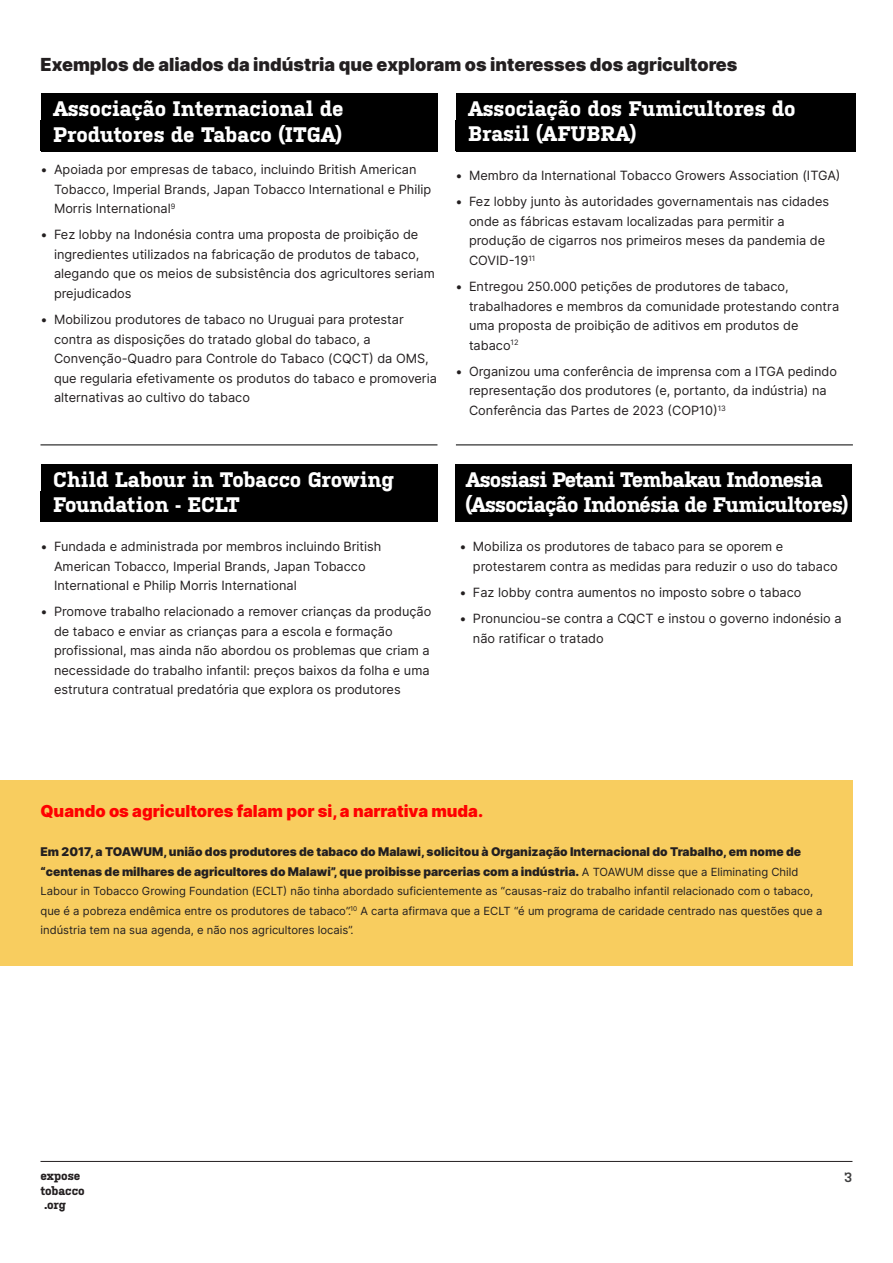
<style>
.page{position:relative;width:893px;height:1263px;background:#fff}
.page>*{position:absolute;margin:0;border:0;box-sizing:border-box;transform-origin:0 0}
.P_-_Body_Copy{font:700 21px/25.5px "Kulturista";color:#fff}
.P_-_Body_Copy-2{font:700 21px/25.5px "Kulturista";letter-spacing:-.03em;color:#fff}
.P_-_Section_Title{font:900 18px "Inter";color:#231f20}
.P_-_Section_Title-2{font:900 16.5px "Inter";color:#f00}
.t1{font:600 13.5px "Kulturista";color:#3e3e3f}
.t2{font:12.75px/19.5px "Inter";color:#231f20}
.P_-_Body_Copy-3{font:900 12px/19.5px "Inter";color:#231f20}
.t3{font:700 12px/13.8px "Kulturista";color:#231f20}
.P_-_Body_Copy-4{font:11.25px/19.5px "Inter";color:#231f20}
.s1{font-weight:400;font-size:11.25px}
</style>
<div class="page">
<hr style="left:40px;top:1161px;width:812px;height:1px;background:#231f20">
<div style="left:0;top:780px;width:852px;height:186px;background:#f8cd5f"></div>
<div style="left:455px;top:465px;width:397px;height:57px;background:#000"></div>
<div style="left:40px;top:465px;width:397px;height:57px;background:#000"></div>
<div style="left:40px;top:93px;width:397px;height:58px;background:#000"></div>
<div style="left:456px;top:93px;width:400px;height:58px;background:#000"></div>
<div style="left:455px;top:120px;width:214px;height:31px;background:#000"></div>
<hr style="left:40px;top:444px;width:397px;height:1px;background:#000">
<hr style="left:456px;top:444px;width:397px;height:1px;background:#000">
<p class="P_-_Section_Title" style="left:40px;top:52px;width:698px">Exemplos de aliados da indústria que exploram os interesses dos agricultores</p>
<p class="P_-_Body_Copy" style="left:53px;top:95px;width:292px">Associação Internacional de<br>Produtores de Tabaco (ITGA)</p>
<p class="t2" style="left:54px;top:159px;width:379px;text-indent:-14px">• Apoiada por empresas de tabaco, incluindo British American<br>Tobacco, Imperial Brands, Japan Tobacco International e Philip<br>Morris International<sup>9</sup></p>
<p class="t2" style="left:54px;top:225px;width:382px;text-indent:-14px">• Fez lobby na Indonésia contra uma proposta de proibição de ingredientes utilizados na fabricação de produtos de tabaco, alegando que os meios de subsistência dos agricultores seriam prejudicados</p>
<p class="t2" style="left:54px;top:309px;width:384px;text-indent:-14px">• Mobilizou produtores de tabaco no Uruguai para protestar contra as disposições do tratado global do tabaco, a Convenção-Quadro para Controle do Tabaco (CQCT) da OMS, que regularia efetivamente os produtos do tabaco e promoveria alternativas ao cultivo do tabaco</p>
<p class="P_-_Body_Copy" style="left:468px;top:94px;width:329px">Associação dos Fumicultores do<br>Brasil (AFUBRA)</p>
<p class="t2" style="left:455px;top:166px;width:387px">• Membro da International Tobacco Growers Association (ITGA)</p>
<p class="t2" style="left:469px;top:192px;width:362px;text-indent:-14px">• Fez lobby junto às autoridades governamentais nas cidades onde as fábricas estavam localizadas para permitir a produção de cigarros nos primeiros meses da pandemia de COVID-19<sup>11</sup></p>
<p class="t2" style="left:469px;top:277px;width:372px;text-indent:-14px">• Entregou 250.000 petições de produtores de tabaco, trabalhadores e membros da comunidade protestando contra uma proposta de proibição de aditivos em produtos de tabaco<sup>12</sup></p>
<p class="t2" style="left:469px;top:361px;width:369px;text-indent:-14px">• Organizou uma conferência de imprensa com a ITGA pedindo representação dos produtores (e, portanto, da indústria) na<br>Conferência das Partes de 2023 (COP10)<sup>13</sup></p>
<p class="P_-_Body_Copy" style="left:53px;top:465px;width:342px">Child Labour in Tobacco Growing<br>Foundation - ECLT</p>
<p class="t2" style="left:54px;top:536px;width:329px;text-indent:-14px">• Fundada e administrada por membros incluindo British<br>American Tobacco, Imperial Brands, Japan Tobacco<br>International e Philip Morris International</p>
<p class="t2" style="left:54px;top:602px;width:379px;text-indent:-14px">• Promove trabalho relacionado a remover crianças da produção de tabaco e enviar as crianças para a escola e formação profissional, mas ainda não abordou os problemas que criam a necessidade do trabalho infantil: preços baixos da folha e uma estrutura contratual predatória que explora os produtores</p>
<p class="P_-_Body_Copy-2" style="left:465px;top:465px;width:385px">Asosiasi Petani Tembakau Indonesia (Associação Indonésia de Fumicultores)</p>
<p class="t2" style="left:473px;top:536px;width:366px;text-indent:-14px">• Mobiliza os produtores de tabaco para se oporem e protestarem contra as medidas para reduzir o uso do tabaco</p>
<p class="t2" style="left:459px;top:582px;width:344px">• Faz lobby contra aumentos no imposto sobre o tabaco</p>
<p class="t2" style="left:473px;top:608px;width:370px;text-indent:-14px">• Pronunciou-se contra a CQCT e instou o governo indonésio a não ratificar o tratado</p>
<p class="P_-_Section_Title-2" style="left:40px;top:799px;width:444px">Quando os agricultores falam por si, a narrativa muda.</p>
<p class="P_-_Body_Copy-3" style="left:40px;top:842px;width:762px">Em 2017, a TOAWUM, união dos produtores de tabaco do Malawi, solicitou à Organização Internacional do Trabalho, em nome de “centenas de milhares de agricultores do Malawi”, que proibisse parcerias com a indústria. <span class="s1">A TOAWUM disse que a Eliminating Child</span></p>
<p class="P_-_Body_Copy-4" style="left:40px;top:881px;width:783px">Labour in Tobacco Growing Foundation (ECLT) não tinha abordado suficientemente as “causas-raiz do trabalho infantil relacionado com o tabaco, que é a pobreza endêmica entre os produtores de tabaco”.<sup>10</sup> A carta afirmava que a ECLT “é um programa de caridade centrado nas questões que a indústria tem na sua agenda, e não nos agricultores locais”.</p>
<p class="t3" style="left:40px;top:1168px;width:42px">expose</p>
<p class="t1" style="left:844px;top:1167px;width:10px">3</p>
<p class="t3" style="left:40px;top:1183px;width:46px">tobacco .org</p>
</div>
